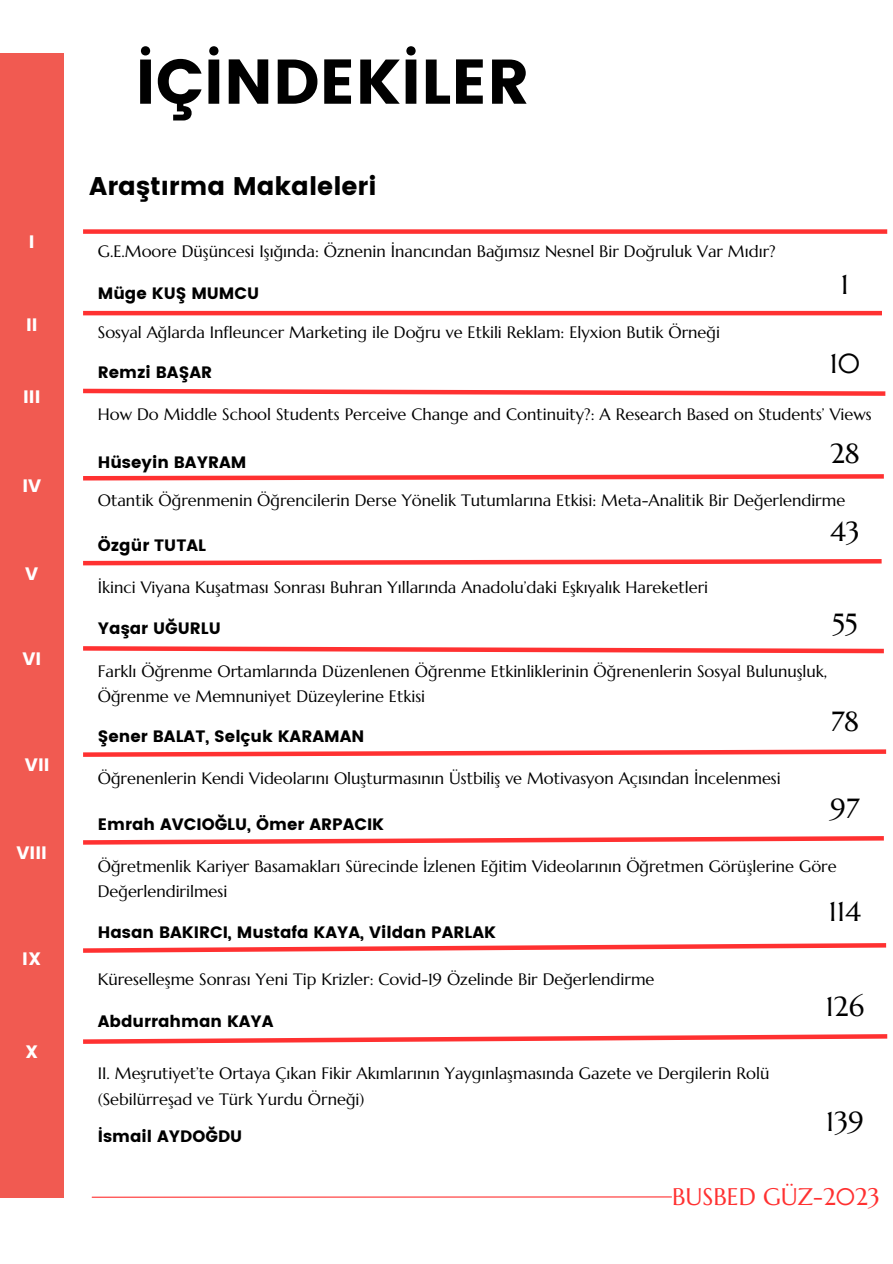
<style>
.page{position:relative;width:893px;height:1264px;background:#fff}
.page>*{position:absolute;margin:0;border:0;box-sizing:border-box;transform-origin:0 0}
.t1{font:63px "Poppins";color:#000}
.t2{font:27.6px "Marcellus";color:#000}
.t3{font:25.5px "Poppins";color:#000}
.t4{font:24px "Marcellus";color:#ff3131}
.t5{font:18px "Poppins";color:#fff}
.t6{font:16.5px/24.8px "Marcellus";color:#000}
.t7{font:16.5px "Poppins";color:#000}
</style>
<div class="page">
<div style="left:0;top:53px;width:64px;height:1144px;background:#f15a51"></div>
<hr style="left:92px;top:1196px;width:579px;height:1px;background:#ff3131">
<hr style="left:83px;top:311px;width:798px;height:4px;background:#ff3131">
<div style="left:83px;top:229px;width:804px;height:5px;background:#ff3131"></div>
<svg style="left:83px;top:388px;width:803px;height:8px"></svg>
<svg style="left:83px;top:474px;width:801px;height:7px"></svg>
<svg style="left:83px;top:559px;width:799px;height:7px"></svg>
<svg style="left:83px;top:646px;width:801px;height:8px"></svg>
<svg style="left:83px;top:749px;width:804px;height:8px"></svg>
<svg style="left:83px;top:836px;width:801px;height:9px"></svg>
<svg style="left:83px;top:943px;width:804px;height:10px"></svg>
<svg style="left:83px;top:1034px;width:805px;height:10px"></svg>
<p class="t5" style="left:29px;top:231px;width:7px">I</p>
<p class="t5" style="left:26px;top:314px;width:13px">II</p>
<p class="t5" style="left:23px;top:386px;width:19px">III</p>
<p class="t5" style="left:22px;top:475px;width:20px">IV</p>
<p class="t5" style="left:25px;top:563px;width:15px">V</p>
<p class="t5" style="left:22px;top:648px;width:20px">VI</p>
<p class="t5" style="left:25px;top:754px;width:26px">VII</p>
<p class="t5" style="left:17px;top:842px;width:32px">VIII</p>
<p class="t5" style="left:22px;top:948px;width:21px">IX</p>
<p class="t5" style="left:25px;top:1041px;width:15px">X</p>
<p class="t1" style="left:135px;top:45px;width:395px">İÇİNDEKİLER</p>
<p class="t3" style="left:89px;top:171px;width:289px">Araştırma Makaleleri</p>
<p class="t6" style="left:98px;top:239px;width:679px">G.E.Moore Düşüncesi Işığında: Öznenin İnancından Bağımsız Nesnel Bir Doğruluk Var Mıdır?</p>
<p class="t7" style="left:98px;top:284px;width:163px">Müge KUŞ MUMCU</p>
<p class="t6" style="left:98px;top:320px;width:623px">Sosyal Ağlarda Infleuncer Marketing ile Doğru ve Etkili Reklam: Elyxion Butik Örneği</p>
<p class="t7" style="left:98px;top:363px;width:116px">Remzi BAŞAR</p>
<p class="t2" style="left:840px;top:267px;width:10px">1</p>
<p class="t2" style="left:829px;top:346px;width:32px">10</p>
<p class="t6" style="left:98px;top:402px;width:775px">How Do Middle School Students Perceive Change and Continuity?: A Research Based on Students’ Views</p>
<p class="t2" style="left:830px;top:436px;width:31px">28</p>
<p class="t7" style="left:98px;top:453px;width:150px">Hüseyin BAYRAM</p>
<p class="t6" style="left:98px;top:487px;width:748px">Otantik Öğrenmenin Öğrencilerin Derse Yönelik Tutumlarına Etkisi: Meta-Analitik Bir Değerlendirme</p>
<p class="t2" style="left:830px;top:514px;width:31px">43</p>
<p class="t7" style="left:98px;top:535px;width:110px">Özgür TUTAL</p>
<p class="t6" style="left:98px;top:574px;width:611px">İkinci Viyana Kuşatması Sonrası Buhran Yıllarında Anadolu’daki Eşkıyalık Hareketleri</p>
<p class="t7" style="left:98px;top:618px;width:124px">Yaşar UĞURLU</p>
<p class="t2" style="left:832px;top:606px;width:27px">55</p>
<p class="t6" style="left:98px;top:659px;width:731px">Farklı Öğrenme Ortamlarında Düzenlenen Öğrenme Etkinliklerinin Öğrenenlerin Sosyal Bulunuşluk,<br>Öğrenme ve Memnuniyet Düzeylerine Etkisi</p>
<p class="t7" style="left:98px;top:727px;width:268px">Şener BALAT, Selçuk KARAMAN</p>
<p class="t6" style="left:98px;top:766px;width:684px">Öğrenenlerin Kendi Videolarını Oluşturmasının Üstbiliş ve Motivasyon Açısından İncelenmesi</p>
<p class="t7" style="left:98px;top:815px;width:288px">Emrah AVCIOĞLU, Ömer ARPACIK</p>
<p class="t2" style="left:830px;top:703px;width:30px">78</p>
<p class="t2" style="left:830px;top:791px;width:30px">97</p>
<p class="t6" style="left:98px;top:854px;width:740px">Öğretmenlik Kariyer Basamakları Sürecinde İzlenen Eğitim Videolarının Öğretmen Görüşlerine Göre<br>Değerlendirilmesi</p>
<p class="t2" style="left:828px;top:894px;width:34px">114</p>
<p class="t7" style="left:98px;top:923px;width:399px">Hasan BAKIRCI, Mustafa KAYA, Vildan PARLAK</p>
<p class="t6" style="left:98px;top:967px;width:558px">Küreselleşme Sonrası Yeni Tip Krizler: Covid-19 Özelinde Bir Değerlendirme</p>
<p class="t7" style="left:98px;top:1011px;width:177px">Abdurrahman KAYA</p>
<p class="t6" style="left:98px;top:1060px;width:673px">II. Meşrutiyet’te Ortaya Çıkan Fikir Akımlarının Yaygınlaşmasında Gazete ve Dergilerin Rolü</p>
<p class="t6" style="left:98px;top:1086px;width:268px">(Sebilürreşad ve Türk Yurdu Örneği)</p>
<p class="t7" style="left:98px;top:1127px;width:146px">İsmail AYDOĞDU</p>
<p class="t2" style="left:825px;top:989px;width:40px">126</p>
<p class="t2" style="left:826px;top:1103px;width:39px">139</p>
<p class="t4" style="left:672px;top:1181px;width:209px">BUSBED GÜZ-2023</p>
</div>
